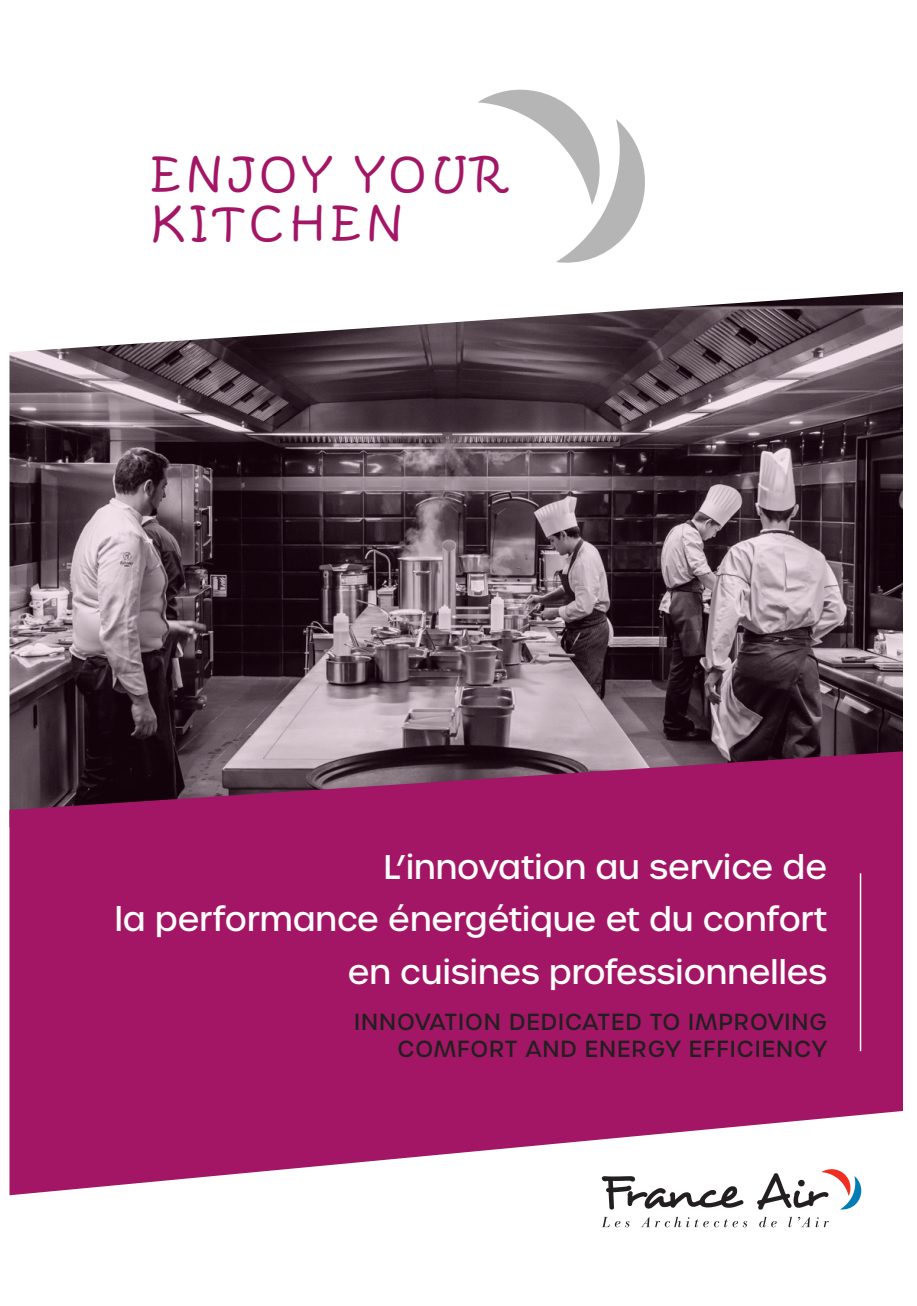
<style>
.page{position:relative;width:917px;height:1306px;background:#fff}
.page>*{position:absolute;margin:0;border:0;box-sizing:border-box;transform-origin:0 0}
.t1{font:40.5px "Kristen ITC";letter-spacing:.16em;color:#a31665}
.t2{font:500 33px "Urbane";color:#fff}
.t3{font:500 22.5px/27px "Urbane";letter-spacing:.04em;color:#231f20;text-align:right}
</style>
<div class="page">
<img style="left:9px;top:292px;width:893px;height:459px">
<svg style="left:9px;top:751px;width:893px;height:357px;background:#9c1962"></svg>
<svg style="left:9px;top:1108px;width:894px;height:120px"></svg>
<svg style="left:601px;top:1175px;width:142px;height:34px"></svg>
<svg style="left:757px;top:1166px;width:106px;height:43px"></svg>
<svg style="left:601px;top:1216px;width:227px;height:11px"></svg>
<hr style="left:859px;top:873px;width:2px;height:178px;background:#fff">
<svg style="left:478px;top:89px;width:167px;height:174px"></svg>
<p class="t1" style="left:151px;top:146px;width:353px">ENJOY YOUR</p>
<p class="t1" style="left:151px;top:195px;width:253px">KITCHEN</p>
<p class="t2" style="left:383px;top:844px;width:445px">L’innovation au service de</p>
<p class="t2" style="left:115px;top:897px;width:713px">la performance énergétique et du confort</p>
<p class="t2" style="left:348px;top:949px;width:481px">en cuisines professionnelles</p>
<p class="t3" style="left:354px;top:1008px;width:474px">INNOVATION DEDICATED TO IMPROVING<br>COMFORT AND ENERGY EFFICIENCY</p>
</div>
